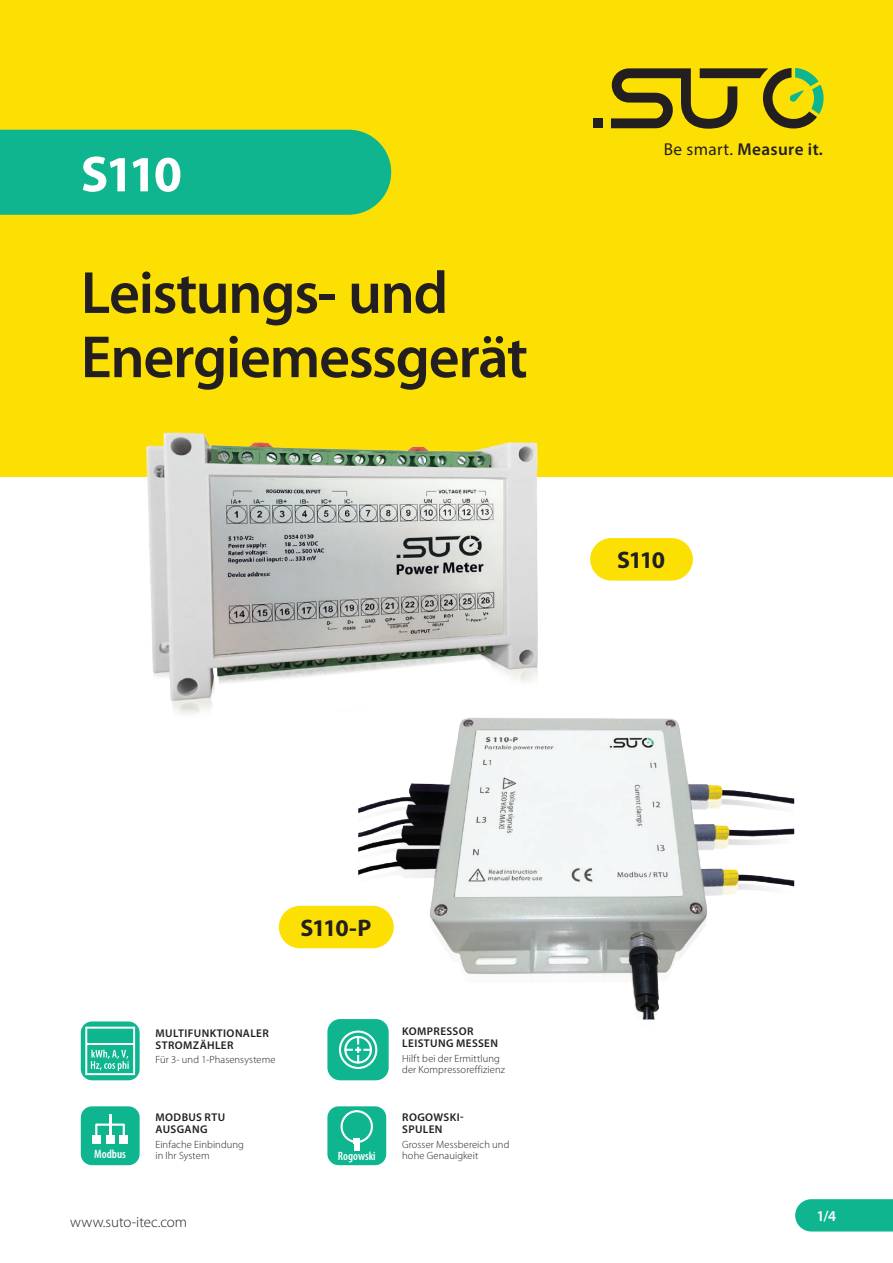
<style>
.page{position:relative;width:893px;height:1263px;background:#fff}
.page>*{position:absolute;margin:0;border:0;box-sizing:border-box;transform-origin:0 0}
.t1{font:600 60px/64.2px "Myriad Pro";letter-spacing:-.025em;color:#231f20}
.t2{font:700 51px "Myriad Pro";color:#fff}
.t3{font:700 24px "Myriad Pro";letter-spacing:-.05em;color:#231f20}
.t4{font:600 17.25px "Myriad Pro";letter-spacing:.02em;color:#231f20}
.t5{font:300 15px "Myriad Pro";color:#231f20}
.t6{font:600 15px "Myriad Pro";color:#fff}
.t7{font:600 condensed 12.15px "Myriad Pro";color:#fff}
.t8{font:600 11.25px/12px "Myriad Pro";letter-spacing:.035em;color:#231f20}
.t9{font:300 10.5px/10.5px "Myriad Pro";letter-spacing:.01em;color:#231f20}
.s1{font-weight:400}
</style>
<div class="page">
<div style="left:0;top:0;width:893px;height:476px;background:#fce004"></div>
<svg style="left:611px;top:68px;width:213px;height:61px"></svg>
<div style="left:593px;top:118px;width:10px;height:10px;background:#231f20"></div>
<div style="left:0;top:130px;width:391px;height:85px;background:#0eb58f"></div>
<div style="left:327px;top:1019px;width:62px;height:61px;background:#0eb58f;border-radius:13px"></div>
<svg style="left:339px;top:1049px;width:38px;height:20px"></svg>
<img style="left:334px;top:718px;width:461px;height:331px">
<img style="left:0;top:432px;width:590px;height:299px">
<div style="left:279px;top:906px;width:115px;height:42px;background:#fce004;border-radius:21px"></div>
<div style="left:590px;top:538px;width:103px;height:43px;background:#fce004;border-radius:21px"></div>
<svg style="left:795px;top:1199px;width:98px;height:32px;background:#18b893"></svg>
<svg style="left:81px;top:1021px;width:59px;height:59px"></svg>
<div style="left:81px;top:1106px;width:59px;height:59px;background:#0eb58f;border-radius:11px"></div>
<div style="left:327px;top:1106px;width:59px;height:59px;background:#0eb58f;border-radius:11px"></div>
<svg style="left:85px;top:1027px;width:50px;height:48px;background:#4fc8ad"></svg>
<svg style="left:95px;top:1123px;width:30px;height:13px"></svg>
<hr style="left:109px;top:1114px;width:2px;height:21px;background:#fff">
<div style="left:92px;top:1135px;width:9px;height:8px;background:#fff"></div>
<div style="left:106px;top:1135px;width:8px;height:8px;background:#fff"></div>
<div style="left:120px;top:1135px;width:8px;height:8px;background:#fff"></div>
<svg style="left:341px;top:1110px;width:32px;height:40px"></svg>
<h2 class="t2" style="left:81px;top:146px;width:103px">S110</h2>
<h1 class="t1" style="left:81px;top:262px;width:449px">Leistungs- und<br>Energiemessgerät</h1>
<h3 class="t4" style="left:664px;top:140px;width:161px"><span class="s1">Be smart.</span> Measure it.</h3>
<h3 class="t3" style="left:617px;top:547px;width:50px">S110</h3>
<h3 class="t3" style="left:300px;top:914px;width:72px">S110-P</h3>
<p class="t8" style="left:156px;top:1027px;width:115px">MULTIFUNKTIONALER<br>STROMZÄHLER</p>
<p class="t9" style="left:155px;top:1055px;width:122px">Für 3- und 1-Phasensysteme</p>
<p class="t8" style="left:402px;top:1026px;width:97px">KOMPRESSOR<br>LEISTUNG MESSEN</p>
<p class="t9" style="left:402px;top:1053px;width:104px">Hilft bei der Ermittlung der Kompressoreffizienz</p>
<p class="t8" style="left:156px;top:1112px;width:71px">MODBUS RTU<br>AUSGANG</p>
<p class="t9" style="left:155px;top:1139px;width:90px">Einfache Einbindung in Ihr System</p>
<p class="t8" style="left:402px;top:1112px;width:63px">ROGOWSKI-<br>SPULEN</p>
<p class="t9" style="left:402px;top:1139px;width:109px">Grosser Messbereich und</p>
<p class="t7" style="left:94px;top:1147px;width:33px">Modbus</p>
<p class="t7" style="left:338px;top:1149px;width:39px">Rogowski</p>
<p class="t9" style="left:402px;top:1150px;width:78px">hohe Genauigkeit</p>
<h3 class="t5" style="left:70px;top:1213px;width:118px">www.suto-itec.com</h3>
<h3 class="t6" style="left:816px;top:1208px;width:21px">1/4</h3>
</div>
